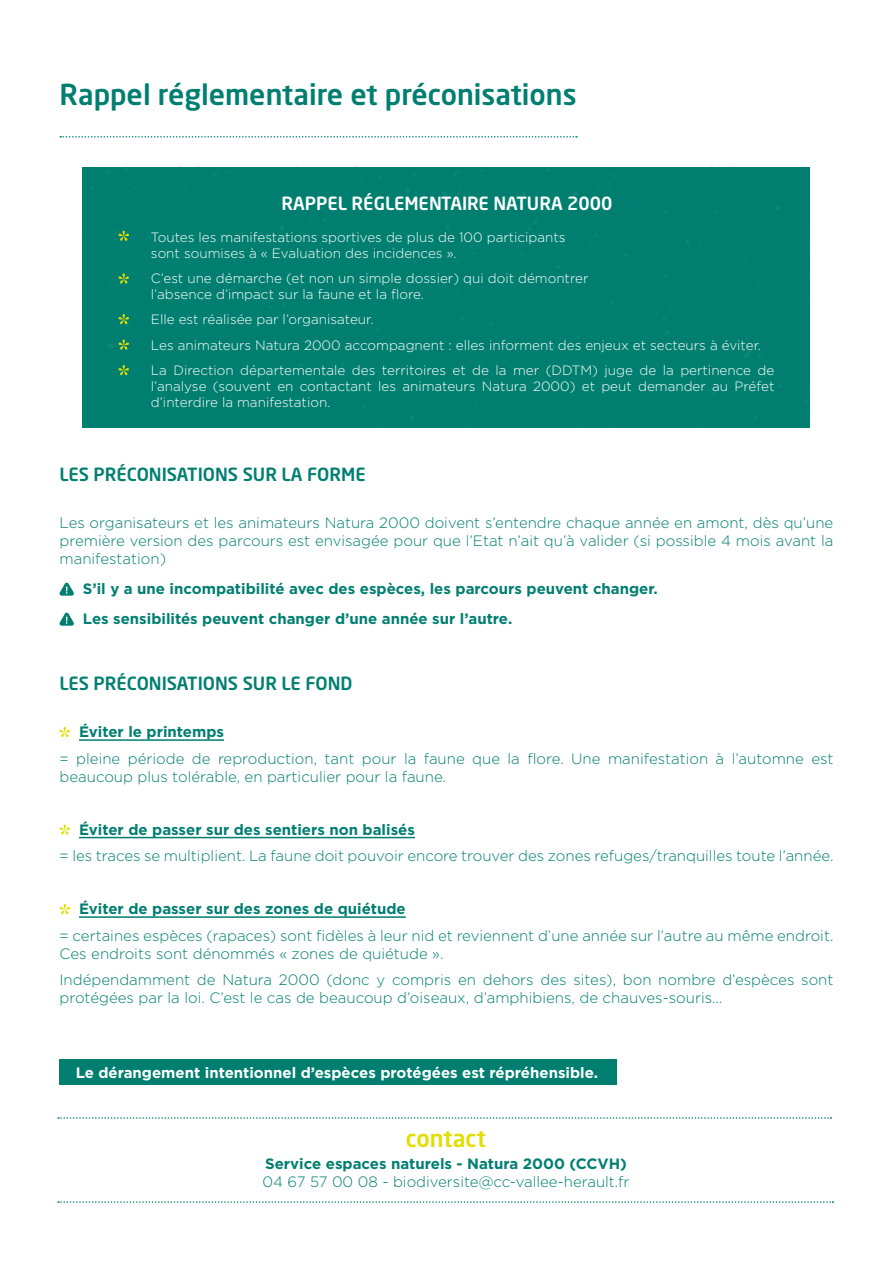
<style>
.page{position:relative;width:893px;height:1263px;background:#fff}
.page>*{position:absolute;margin:0;border:0;box-sizing:border-box;transform-origin:0 0}
.t1{font:500 28.5px "Neo Sans W1 G";color:#007f71}
.t2{font:500 23.4px "Neo Sans W1 G";color:#e2de00}
.t3{font:500 18px "Neo Sans W1 G";color:#007f71}
.t4{font:500 18px "Neo Sans W1 G";color:#fff}
.t5{font:300 15px/18px "Gotham";color:#007f71}
.t6{font:700 15px/30px "Gotham";color:#007f71}
.t7{font:700 15px "Gotham";color:#fff}
.t8{font:300 13.5px/16.2px "Gotham";color:#fff}
</style>
<div class="page">
<div style="left:83px;top:167px;width:727px;height:260px;background:#007f71"></div>
<svg style="left:118px;top:231px;width:11px;height:10px"></svg>
<svg style="left:118px;top:273px;width:11px;height:11px"></svg>
<svg style="left:118px;top:314px;width:11px;height:10px"></svg>
<svg style="left:118px;top:340px;width:11px;height:10px"></svg>
<svg style="left:118px;top:365px;width:11px;height:10px"></svg>
<svg style="left:59px;top:582px;width:15px;height:14px"></svg>
<svg style="left:59px;top:612px;width:15px;height:14px"></svg>
<hr style="left:79px;top:739px;width:145px;height:2px;background:#007f71">
<hr style="left:79px;top:837px;width:336px;height:1px;background:#007f71">
<hr style="left:79px;top:916px;width:327px;height:2px;background:#007f71">
<svg style="left:59px;top:727px;width:11px;height:10px"></svg>
<svg style="left:59px;top:824px;width:11px;height:11px"></svg>
<svg style="left:59px;top:904px;width:11px;height:10px"></svg>
<div style="left:60px;top:1060px;width:557px;height:25px;background:#007f71"></div>
<svg style="left:60px;top:136px;width:517px;height:2px"></svg>
<svg style="left:58px;top:1117px;width:773px;height:2px"></svg>
<svg style="left:58px;top:1201px;width:775px;height:2px"></svg>
<h1 class="t1" style="left:60px;top:76px;width:519px">Rappel réglementaire et préconisations</h1>
<p class="t4" style="left:281px;top:192px;width:333px">RAPPEL RÉGLEMENTAIRE NATURA 2000</p>
<p class="t8" style="left:151px;top:228px;width:416px">Toutes les manifestations sportives de plus de 100 participants sont soumises à « Evaluation des incidences ».</p>
<p class="t8" style="left:151px;top:270px;width:439px">C’est une démarche (et non un simple dossier) qui doit démontrer l’absence d’impact sur la faune et la flore.</p>
<p class="t8" style="left:151px;top:307px;width:625px;line-height:25.2px">Elle est réalisée par l’organisateur.<br>Les animateurs Natura 2000 accompagnent : elles informent des enjeux et secteurs à éviter.<br>La Direction départementale des territoires et de la mer (DDTM) juge de la pertinence de</p>
<p class="t8" style="left:151px;top:378px;width:625px">l’analyse (souvent en contactant les animateurs Natura 2000) et peut demander au Préfet d’interdire la manifestation.</p>
<p class="t3" style="left:60px;top:463px;width:308px">LES PRÉCONISATIONS SUR LA FORME</p>
<p class="t5" style="left:60px;top:513px;width:775px;text-align:justify">Les organisateurs et les animateurs Natura 2000 doivent s’entendre chaque année en amont, dès qu’une première version des parcours est envisagée pour que l’Etat n’ait qu’à valider (si possible 4 mois avant la manifestation)</p>
<p class="t6" style="left:83px;top:574px;width:576px">S’il y a une incompatibilité avec des espèces, les parcours peuvent changer.<br>Les sensibilités peuvent changer d’une année sur l’autre.</p>
<p class="t3" style="left:60px;top:671px;width:295px">LES PRÉCONISATIONS SUR LE FOND</p>
<p class="t6" style="left:79px;top:717px;width:146px">Éviter le printemps</p>
<p class="t5" style="left:60px;top:749px;width:775px">= pleine période de reproduction, tant pour la faune que la flore. Une manifestation à l’automne est beaucoup plus tolérable, en particulier pour la faune.</p>
<p class="t6" style="left:79px;top:814px;width:337px">Éviter de passer sur des sentiers non balisés</p>
<p class="t5" style="left:60px;top:846px;width:775px">= les traces se multiplient. La faune doit pouvoir encore trouver des zones refuges/tranquilles toute l’année.</p>
<p class="t6" style="left:79px;top:894px;width:328px">Éviter de passer sur des zones de quiétude</p>
<p class="t5" style="left:60px;top:926px;width:775px">= certaines espèces (rapaces) sont fidèles à leur nid et reviennent d’une année sur l’autre au même endroit.<br>Ces endroits sont dénommés « zones de quiétude ».</p>
<p class="t5" style="left:60px;top:970px;width:775px">Indépendamment de Natura 2000 (donc y compris en dehors des sites), bon nombre d’espèces sont protégées par la loi. C’est le cas de beaucoup d’oiseaux, d’amphibiens, de chauves-souris…</p>
<p class="t7" style="left:76px;top:1063px;width:524px">Le dérangement intentionnel d’espèces protégées est répréhensible.</p>
<h2 class="t2" style="left:406px;top:1124px;width:81px">contact</h2>
<p class="t6" style="left:265px;top:1148px;width:363px">Service espaces naturels - Natura 2000 (CCVH)</p>
<p class="t5" style="left:262px;top:1172px;width:369px">04 67 57 00 08 - biodiversite@cc-vallee-herault.fr</p>
</div>
